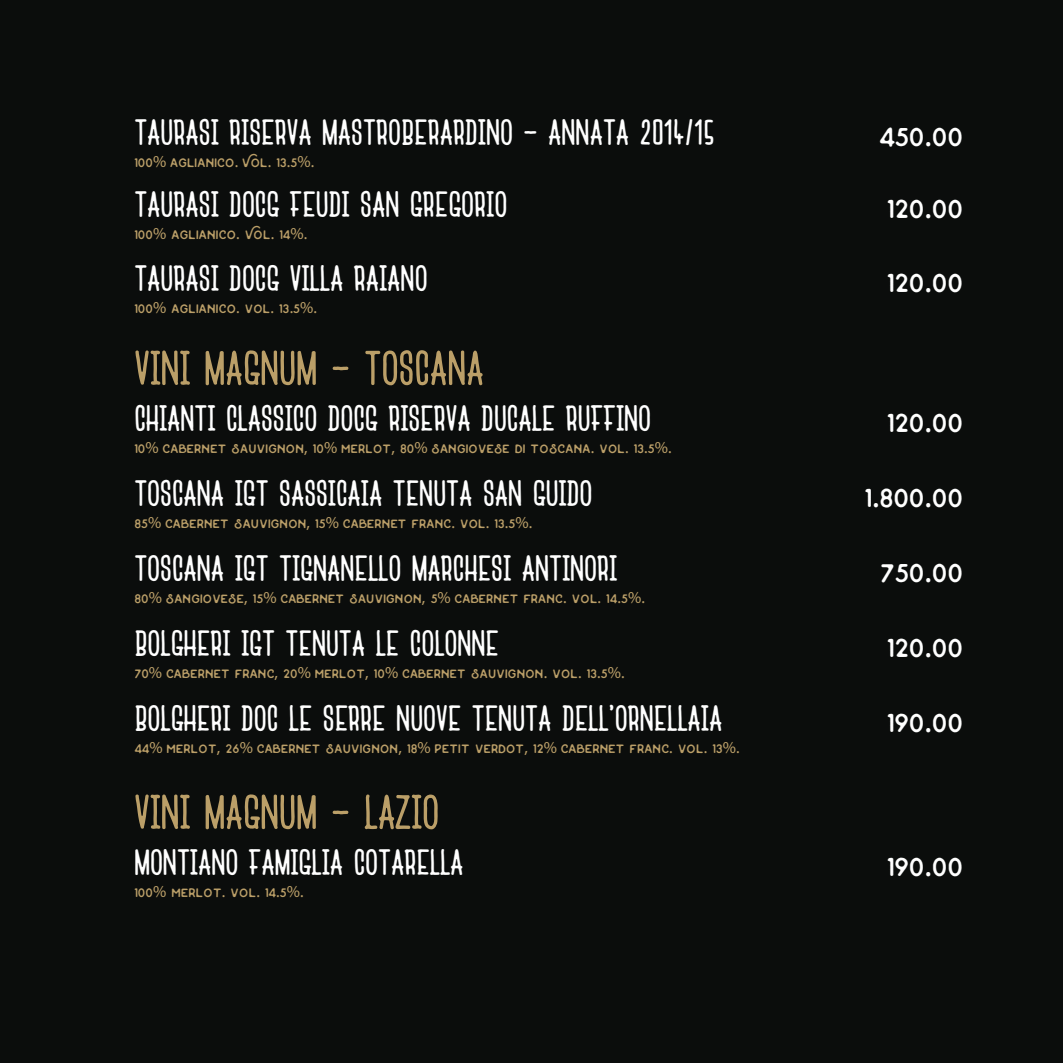
<style>
.page{position:relative;width:1063px;height:1063px;background:#0b0d0c}
.page>*{position:absolute;margin:0;border:0;box-sizing:border-box;transform-origin:0 0}
.t1{font:60.88px "Nazare";color:#bb9f68}
.t2{font:45.62px "Nazare";color:#fff}
.t3{font:700 35px "Swistblnk Moabhoers";color:#fff}
.t4{font:700 16.75px "Swistblnk Moabhoers";letter-spacing:.005em;color:#bb9f68}
.s1{font-family:"Myriad Pro";font-weight:400}
</style>
<div class="page">
<h2 class="t2" style="left:134px;top:112px;width:582px">TAURASI RISERVA MASTROBERARDINO - ANNATA 2014/15</h2>
<h3 class="t3" style="left:879px;top:117px;width:85px">450<span class="s1">.</span>00</h3>
<p class="t4" style="left:134px;top:153px;width:181px">100<span class="s1">%</span> aglianico<span class="s1">.</span> Vol<span class="s1">.</span> 13<span class="s1">.</span>5<span class="s1">%.</span></p>
<h2 class="t2" style="left:134px;top:185px;width:374px">TAURASI DOCG FEUDI SAN GREGORIO</h2>
<h3 class="t3" style="left:887px;top:190px;width:77px">120<span class="s1">.</span>00</h3>
<p class="t4" style="left:134px;top:226px;width:175px">100<span class="s1">%</span> aglianico<span class="s1">.</span> Vol<span class="s1">.</span> 14<span class="s1">%.</span></p>
<h2 class="t2" style="left:134px;top:258px;width:295px">TAURASI DOCG VILLA RAIANO</h2>
<h3 class="t3" style="left:887px;top:264px;width:77px">120<span class="s1">.</span>00</h3>
<p class="t4" style="left:134px;top:299px;width:184px">100<span class="s1">%</span> aglianico<span class="s1">.</span> vol<span class="s1">.</span> 13<span class="s1">.</span>5<span class="s1">%.</span></p>
<h1 class="t1" style="left:134px;top:342px;width:351px">VINI MAGNUM - TOSCANA</h1>
<h2 class="t2" style="left:134px;top:398px;width:518px">CHIANTI CLASSICO DOCG RISERVA DUCALE RUFFINO</h2>
<h3 class="t3" style="left:887px;top:403px;width:77px">120<span class="s1">.</span>00</h3>
<p class="t4" style="left:134px;top:439px;width:539px">10<span class="s1">%</span> cabernet sauvignon<span class="s1">,</span> 10<span class="s1">%</span> merlot<span class="s1">,</span> 80<span class="s1">%</span> sangiovese di toscana<span class="s1">.</span> vol<span class="s1">.</span> 13<span class="s1">.</span>5<span class="s1">%.</span></p>
<h2 class="t2" style="left:134px;top:473px;width:460px">TOSCANA IGT SASSICAIA TENUTA SAN GUIDO</h2>
<h3 class="t3" style="left:865px;top:478px;width:100px">1<span class="s1">.</span>800<span class="s1">.</span>00</h3>
<p class="t4" style="left:134px;top:514px;width:399px">85<span class="s1">%</span> cabernet sauvignon<span class="s1">,</span> 15<span class="s1">%</span> cabernet franc<span class="s1">.</span> vol<span class="s1">.</span> 13<span class="s1">.</span>5<span class="s1">%.</span></p>
<h2 class="t2" style="left:134px;top:548px;width:484px">TOSCANA IGT TIGNANELLO MARCHESI ANTINORI</h2>
<h3 class="t3" style="left:880px;top:554px;width:84px">750<span class="s1">.</span>00</h3>
<p class="t4" style="left:134px;top:589px;width:512px">80<span class="s1">%</span> sangiovese<span class="s1">,</span> 15<span class="s1">%</span> cabernet sauvignon<span class="s1">,</span> 5<span class="s1">%</span> cabernet franc<span class="s1">.</span> vol<span class="s1">.</span> 14<span class="s1">.</span>5<span class="s1">%.</span></p>
<h2 class="t2" style="left:134px;top:623px;width:366px">BOLGHERI IGT TENUTA LE COLONNE</h2>
<h3 class="t3" style="left:887px;top:629px;width:77px">120<span class="s1">.</span>00</h3>
<p class="t4" style="left:134px;top:664px;width:492px">70<span class="s1">%</span> cabernet franc<span class="s1">,</span> 20<span class="s1">%</span> merlot<span class="s1">,</span> 10<span class="s1">%</span> cabernet sauvignon<span class="s1">.</span> vol<span class="s1">.</span> 13<span class="s1">.</span>5<span class="s1">%.</span></p>
<h2 class="t2" style="left:134px;top:698px;width:590px">BOLGHERI DOC LE SERRE NUOVE TENUTA DELL’ORNELLAIA</h2>
<h3 class="t3" style="left:887px;top:704px;width:77px">190<span class="s1">.</span>00</h3>
<p class="t4" style="left:134px;top:739px;width:607px">44<span class="s1">%</span> merlot<span class="s1">,</span> 26<span class="s1">%</span> cabernet sauvignon<span class="s1">,</span> 18<span class="s1">%</span> petit verdot<span class="s1">,</span> 12<span class="s1">%</span> cabernet franc<span class="s1">.</span> vol<span class="s1">.</span> 13<span class="s1">%.</span></p>
<h1 class="t1" style="left:134px;top:786px;width:306px">VINI MAGNUM - LAZIO</h1>
<h2 class="t2" style="left:134px;top:842px;width:331px">MONTIANO FAMIGLIA COTARELLA</h2>
<h3 class="t3" style="left:887px;top:847px;width:77px">190<span class="s1">.</span>00</h3>
<p class="t4" style="left:134px;top:883px;width:171px">100<span class="s1">%</span> merlot<span class="s1">.</span> vol<span class="s1">.</span> 14<span class="s1">.</span>5<span class="s1">%.</span></p>
</div>
